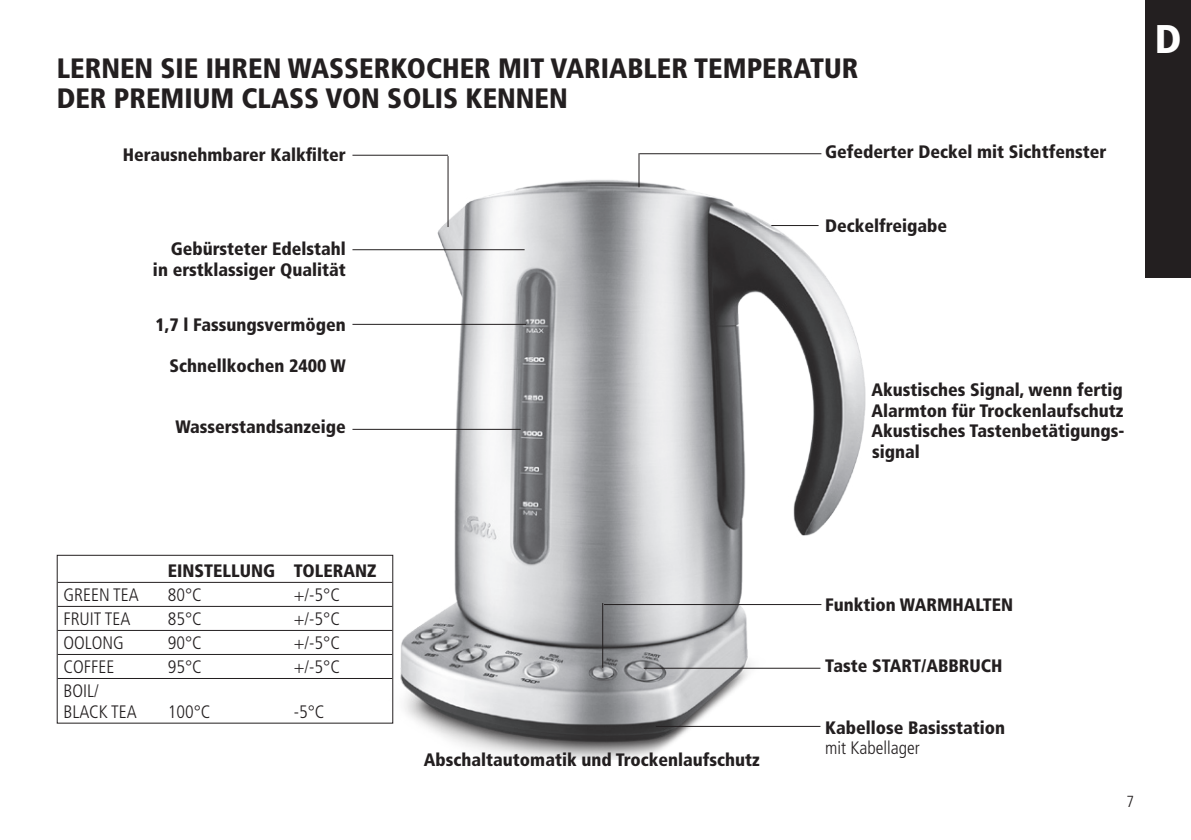
<style>
.page{position:relative;width:1191px;height:840px;background:#fff}
.page>*{position:absolute;margin:0;border:0;box-sizing:border-box;transform-origin:0 0}
.t1{font:900 condensed 40px "Frutiger";color:#fff}
.t2{font:900 condensed 28px/30px "Frutiger";color:#231f20}
.t3{font:900 condensed 18px/20.6px "Frutiger";color:#231f20;text-align:right}
.t4{font:300 condensed 18px/20.6px "Frutiger";color:#231f20}
.t5{font:300 condensed 16px "Frutiger";color:#231f20}
.s1{font-weight:300}
</style>
<div class="page">
<div style="left:1145px;top:0;width:46px;height:278px;background:#231f20"></div>
<img style="left:318px;top:173px;width:548px;height:585px">
<hr style="left:58px;top:581px;width:334px;height:1px;background:#231f20">
<hr style="left:58px;top:605px;width:334px;height:1px;background:#231f20">
<hr style="left:58px;top:629px;width:334px;height:1px;background:#231f20">
<hr style="left:58px;top:653px;width:334px;height:1px;background:#231f20">
<hr style="left:58px;top:677px;width:334px;height:1px;background:#231f20">
<div style="left:57px;top:554px;width:336px;height:169px;border:1px solid #231f20"></div>
<hr style="left:352px;top:249px;width:172px;height:1px;background:#231f20">
<hr style="left:352px;top:323px;width:174px;height:1px;background:#231f20">
<hr style="left:352px;top:428px;width:168px;height:1px;background:#231f20">
<hr style="left:447px;top:156px;width:1px;height:71px;background:#231f20">
<hr style="left:352px;top:155px;width:96px;height:1px;background:#231f20">
<hr style="left:638px;top:153px;width:1px;height:34px;background:#231f20">
<hr style="left:639px;top:153px;width:182px;height:1px;background:#231f20">
<hr style="left:771px;top:225px;width:47px;height:1px;background:#231f20">
<hr style="left:643px;top:667px;width:177px;height:1px;background:#231f20">
<hr style="left:602px;top:602px;width:1px;height:65px;background:#231f20">
<hr style="left:604px;top:603px;width:217px;height:1px;background:#231f20">
<hr style="left:656px;top:725px;width:164px;height:1px;background:#231f20">
<p class="t2" style="left:57px;top:53px;width:803px">LERNEN SIE IHREN WASSERKOCHER MIT VARIABLER TEMPERATUR<br>DER PREMIUM CLASS VON SOLIS KENNEN</p>
<p class="t3" style="left:123px;top:144px;width:225px">Herausnehmbarer Kalkfilter</p>
<p class="t3" style="left:825px;top:141px;width:283px">Gefederter Deckel mit Sichtfenster</p>
<p class="t3" style="left:153px;top:238px;width:194px">Gebürsteter Edelstahl in erstklassiger Qualität</p>
<p class="t3" style="left:155px;top:314px;width:192px">1,7 l Fassungsvermögen</p>
<p class="t3" style="left:169px;top:355px;width:178px">Schnellkochen 2400 W</p>
<p class="t3" style="left:175px;top:416px;width:172px">Wasserstandsanzeige</p>
<p class="t3" style="left:825px;top:215px;width:124px">Deckelfreigabe</p>
<p class="t3" style="left:871px;top:379px;width:255px;text-align:justify">Akustisches Signal, wenn fertig Alarmton für Trockenlaufschutz Akustisches Tastenbetätigungs&shy;signal</p>
<p class="t1" style="left:1155px;top:15px;width:28px">D</p>
<p class="t3" style="left:168px;top:560px;width:210px">EINSTELLUNG TOLERANZ</p>
<p class="t4" style="left:63px;top:584px;width:77px">GREEN TEA</p>
<p class="t4" style="left:168px;top:584px;width:36px">80°C</p>
<p class="t4" style="left:294px;top:584px;width:48px">+/-5°C</p>
<p class="t4" style="left:63px;top:608px;width:69px">FRUIT TEA</p>
<p class="t4" style="left:168px;top:608px;width:36px">85°C</p>
<p class="t4" style="left:294px;top:608px;width:48px">+/-5°C</p>
<p class="t4" style="left:63px;top:632px;width:62px">OOLONG</p>
<p class="t4" style="left:168px;top:632px;width:36px">90°C</p>
<p class="t4" style="left:294px;top:632px;width:48px">+/-5°C</p>
<p class="t4" style="left:63px;top:656px;width:52px">COFFEE</p>
<p class="t4" style="left:168px;top:656px;width:36px">95°C</p>
<p class="t4" style="left:294px;top:656px;width:48px">+/-5°C</p>
<p class="t4" style="left:63px;top:680px;width:75px">BOIL/<br>BLACK TEA</p>
<p class="t4" style="left:168px;top:701px;width:44px">100°C</p>
<p class="t4" style="left:294px;top:701px;width:32px">-5°C</p>
<p class="t3" style="left:424px;top:748px;width:337px">Abschaltautomatik und Trockenlaufschutz</p>
<p class="t3" style="left:825px;top:593px;width:190px">Funktion WARMHALTEN</p>
<p class="t3" style="left:825px;top:655px;width:179px">Taste START/ABBRUCH</p>
<p class="t3" style="left:825px;top:717px;width:182px;text-align:left">Kabellose Basisstation <span class="s1">mit Kabellager</span></p>
<p class="t5" style="left:1126px;top:791px;width:9px">7</p>
</div>
